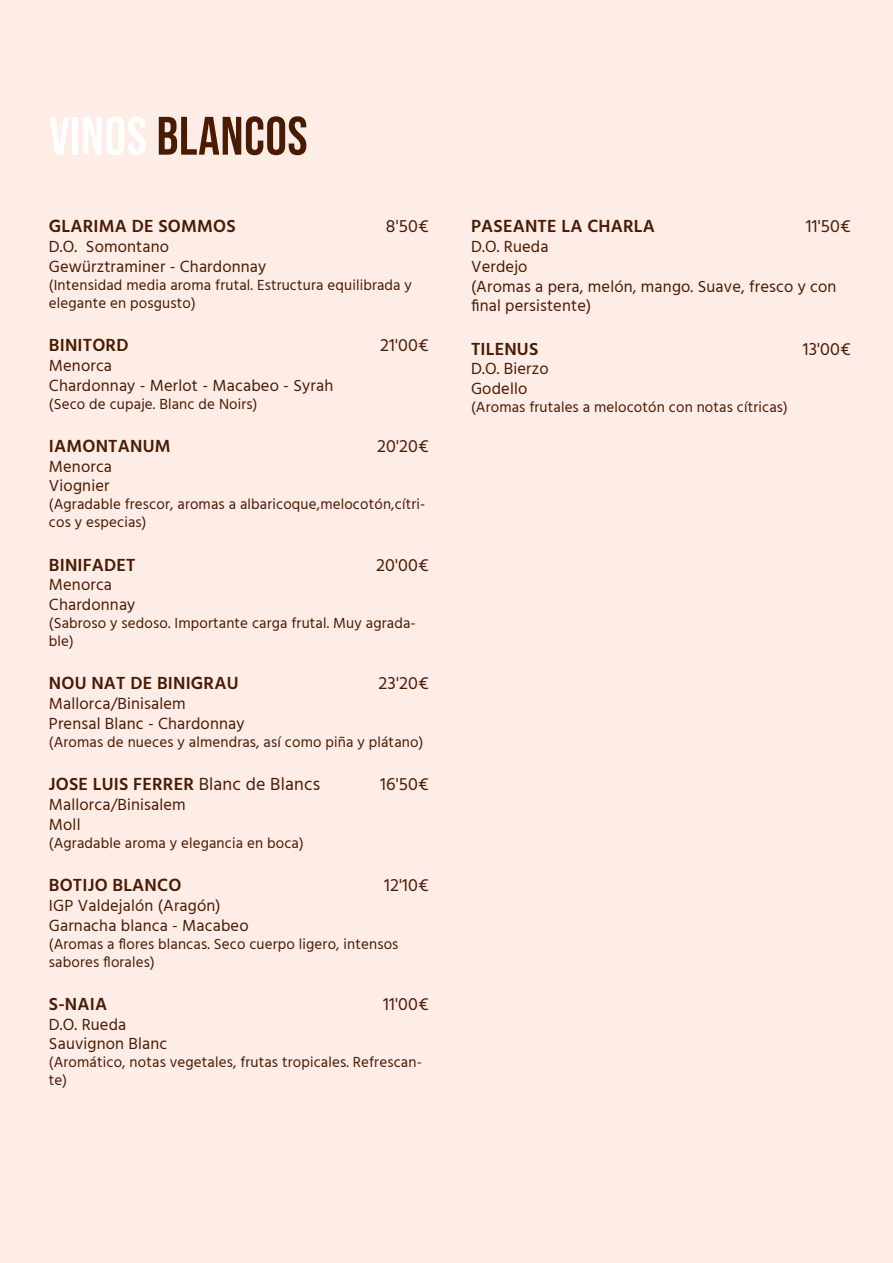
<style>
.page{position:relative;width:893px;height:1263px;background:#feece6}
.page>*{position:absolute;margin:0;border:0;box-sizing:border-box;transform-origin:0 0}
.t1{font:54px "Bebas Neue";letter-spacing:.01em;color:#491b03}
.t2{font:600 18px "Hind";letter-spacing:.01em;color:#491b03}
.t3{font:18px "Hind";letter-spacing:.01em;color:#491b03}
.t4{font:16.5px/19.8px "Hind";letter-spacing:.01em;color:#491b03}
.t5{font:15px/18px "Hind";letter-spacing:.01em;color:#491b03}
.s1{color:#fff}
.s2{font-weight:400}
</style>
<div class="page">
<h1 class="t1" style="left:49px;top:105px;width:260px"><span class="s1">VINOS</span> BLANCOS</h1>
<p class="t2" style="left:49px;top:214px;width:188px">GLARIMA DE SOMMOS</p>
<p class="t3" style="left:386px;top:214px;width:44px">8'50€</p>
<p class="t4" style="left:49px;top:237px;width:219px">D.O. Somontano<br>Gewürztraminer - Chardonnay</p>
<p class="t5" style="left:49px;top:277px;width:365px">(Intensidad media aroma frutal. Estructura equilibrada y elegante en posgusto)</p>
<p class="t2" style="left:49px;top:332px;width:81px">BINITORD</p>
<p class="t3" style="left:380px;top:333px;width:50px">21'00€</p>
<p class="t4" style="left:49px;top:356px;width:286px">Menorca<br>Chardonnay - Merlot - Macabeo - Syrah</p>
<p class="t5" style="left:49px;top:395px;width:210px">(Seco de cupaje. Blanc de Noirs)</p>
<p class="t2" style="left:49px;top:433px;width:123px">IAMONTANUM</p>
<p class="t3" style="left:377px;top:434px;width:53px">20'20€</p>
<p class="t4" style="left:49px;top:457px;width:65px">Menorca<br>Viognier</p>
<p class="t5" style="left:49px;top:496px;width:378px">(Agradable frescor, aromas a albaricoque,melocotón,cítri&shy;cos y especias)</p>
<p class="t2" style="left:49px;top:552px;width:88px">BINIFADET</p>
<p class="t3" style="left:376px;top:552px;width:54px">20'00€</p>
<p class="t4" style="left:49px;top:576px;width:88px">Menorca<br>Chardonnay</p>
<p class="t5" style="left:49px;top:615px;width:368px">(Sabroso y sedoso. Importante carga frutal. Muy agrada&shy;ble)</p>
<p class="t2" style="left:49px;top:671px;width:191px">NOU NAT DE BINIGRAU</p>
<p class="t3" style="left:378px;top:671px;width:52px">23'20€</p>
<p class="t4" style="left:49px;top:695px;width:197px">Mallorca/Binisalem<br>Prensal Blanc - Chardonnay</p>
<p class="t5" style="left:49px;top:734px;width:376px">(Aromas de nueces y almendras, así como piña y plátano)</p>
<p class="t2" style="left:49px;top:772px;width:273px">JOSE LUIS FERRER <span class="s2">Blanc de Blancs</span></p>
<p class="t3" style="left:380px;top:772px;width:50px">16'50€</p>
<p class="t4" style="left:49px;top:795px;width:138px">Mallorca/Binisalem<br>Moll</p>
<p class="t5" style="left:49px;top:835px;width:256px">(Agradable aroma y elegancia en boca)</p>
<p class="t2" style="left:49px;top:872px;width:134px">BOTIJO BLANCO</p>
<p class="t3" style="left:384px;top:873px;width:46px">12'10€</p>
<p class="t4" style="left:49px;top:896px;width:201px">IGP Valdejalón (Aragón)<br>Garnacha blanca - Macabeo</p>
<p class="t5" style="left:49px;top:935px;width:351px">(Aromas a flores blancas. Seco cuerpo ligero, intensos sabores florales)</p>
<p class="t2" style="left:49px;top:991px;width:60px">S-NAIA</p>
<p class="t3" style="left:383px;top:992px;width:47px">11'00€</p>
<p class="t4" style="left:49px;top:1015px;width:120px">D.O. Rueda<br>Sauvignon Blanc</p>
<p class="t5" style="left:49px;top:1054px;width:374px">(Aromático, notas vegetales, frutas tropicales. Refrescan&shy;te)</p>
<p class="t2" style="left:471px;top:214px;width:185px">PASEANTE LA CHARLA</p>
<p class="t3" style="left:806px;top:214px;width:46px">11'50€</p>
<p class="t4" style="left:471px;top:237px;width:367px">D.O. Rueda<br>Verdejo<br>(Aromas a pera, melón, mango. Suave, fresco y con final persistente)</p>
<p class="t2" style="left:471px;top:336px;width:69px">TILENUS</p>
<p class="t3" style="left:803px;top:336px;width:50px">13'00€</p>
<p class="t4" style="left:471px;top:360px;width:79px">D.O. Bierzo<br>Godello</p>
<p class="t5" style="left:471px;top:399px;width:318px">(Aromas frutales a melocotón con notas cítricas)</p>
</div>
